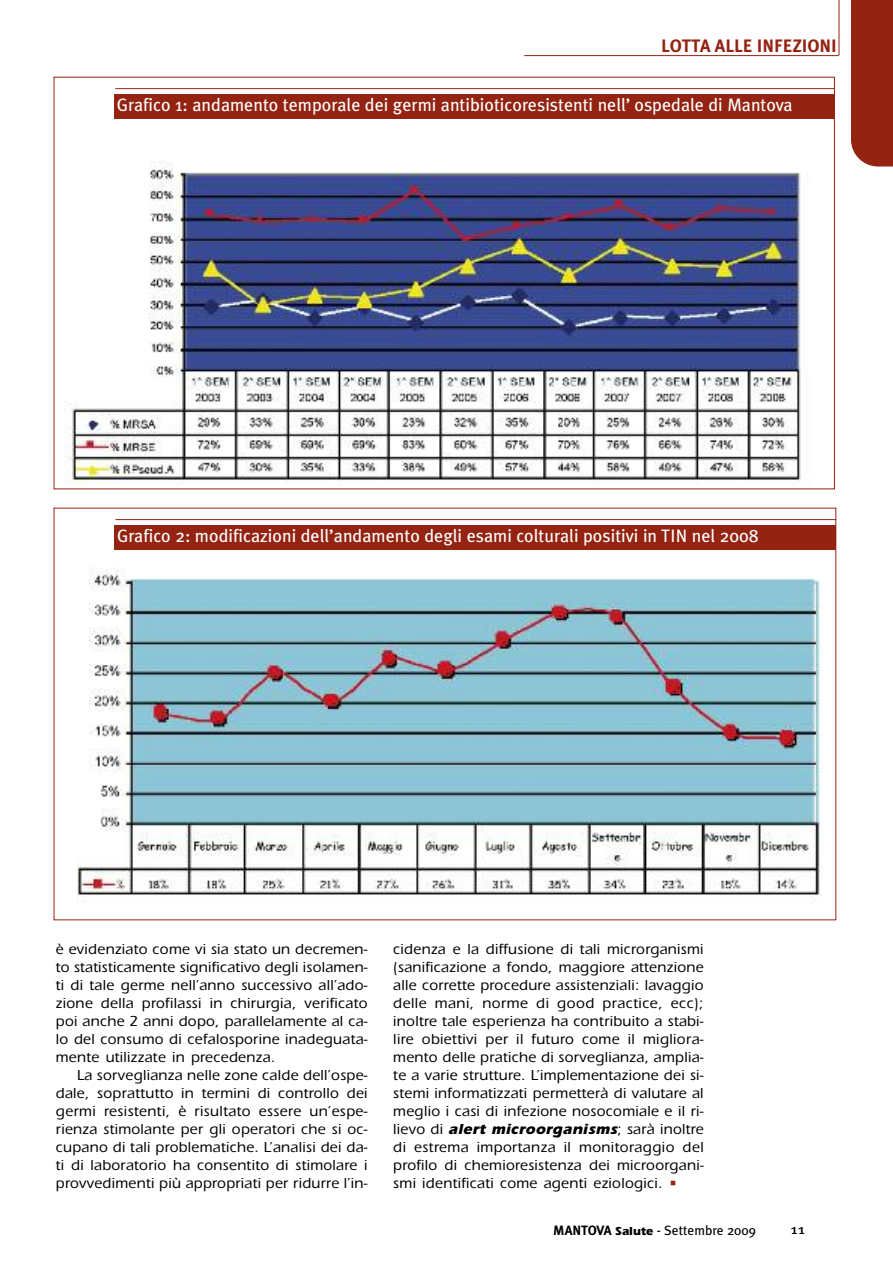
<style>
.page{position:relative;width:893px;height:1263px;background:#fff}
.page>*{position:absolute;margin:0;border:0;box-sizing:border-box;transform-origin:0 0}
.t1{font:18px "Meta Plus";color:#fff}
.t2{font:18px "Meta Plus Bold Caps";color:#942311}
.t3{font:500 15px/18px "Itc Eras";letter-spacing:.015em;color:#000;text-align:justify}
.t4{font:13.5px "Meta Plus";color:#000}
.t5{font:13.5px "Meta Plus";color:#000;scale:1.3 1}
.s1{font-weight:700;font-style:italic}
.s2{color:#942311}
.s3{font-weight:700}
.s4{font-family:"Itc Eras";font-weight:700;font-size:12px}
</style>
<div class="page">
<hr style="left:839px;top:0;width:1px;height:55px;background:#942311">
<div style="left:851px;top:0;width:42px;height:166px;background:#942311"></div>
<hr style="left:524px;top:55px;width:315px;height:1px;background:#942311">
<img style="left:65px;top:89px;width:768px;height:397px">
<div style="left:114px;top:94px;width:720px;height:24px;background:#942311"></div>
<hr style="left:115px;top:88px;width:720px;height:1px;background:#942311">
<img style="left:77px;top:520px;width:757px;height:377px">
<div style="left:114px;top:525px;width:721px;height:24px;background:#942311"></div>
<hr style="left:115px;top:519px;width:721px;height:1px;background:#942311">
<p class="t2" style="left:661px;top:35px;width:177px">LOTTA ALLE INFEZIONI</p>
<p class="t1" style="left:117px;top:95px;width:677px">Grafico 1: andamento temporale dei germi antibioticoresistenti nell’ ospedale di Mantova</p>
<p class="t1" style="left:117px;top:525px;width:643px">Grafico 2: modificazioni dell’andamento degli esami colturali positivi in TIN nel 2008</p>
<p class="t3" style="left:56px;top:942px;width:313px">è evidenziato come vi sia stato un decremen&shy;to statisticamente significativo degli isolamen&shy;ti di tale germe nell’anno successivo all’ado&shy;zione della profilassi in chirurgia, verificato poi anche 2 anni dopo, parallelamente al ca&shy;lo del consumo di cefalosporine inadeguata&shy;mente utilizzate in precedenza.</p>
<p class="t3" style="left:56px;top:1068px;width:313px;text-indent:21px">La sorveglianza nelle zone calde dell’ospe&shy;dale, soprattutto in termini di controllo dei germi resistenti, è risultato essere un’espe&shy;rienza stimolante per gli operatori che si oc&shy;cupano di tali problematiche. L’analisi dei da&shy;ti di laboratorio ha consentito di stimolare i provvedimenti più appropriati per ridurre l’in-</p>
<p class="t3" style="left:393px;top:942px;width:312px">cidenza e la diffusione di tali microrganismi (sanificazione a fondo, maggiore attenzione alle corrette procedure assistenziali: lavaggio delle mani, norme di good practice, ecc); inoltre tale esperienza ha contribuito a stabi&shy;lire obiettivi per il futuro come il migliora&shy;mento delle pratiche di sorveglianza, amplia&shy;te a varie strutture. L’implementazione dei si&shy;stemi informatizzati permetterà di valutare al meglio i casi di infezione nosocomiale e il ri&shy;lievo di <span class="s1">alert microorganisms</span>; sarà inoltre di estrema importanza il monitoraggio del profilo di chemioresistenza dei microorgani&shy;smi identificati come agenti eziologici. <span class="s2">•</span></p>
<p class="t4" style="left:553px;top:1223px;width:204px"><span class="s3">MANTOVA</span> <span class="s4">Salute</span> - Settembre 2009</p>
<p class="t5" style="left:790px;top:1221px;width:13px">11</p>
</div>
